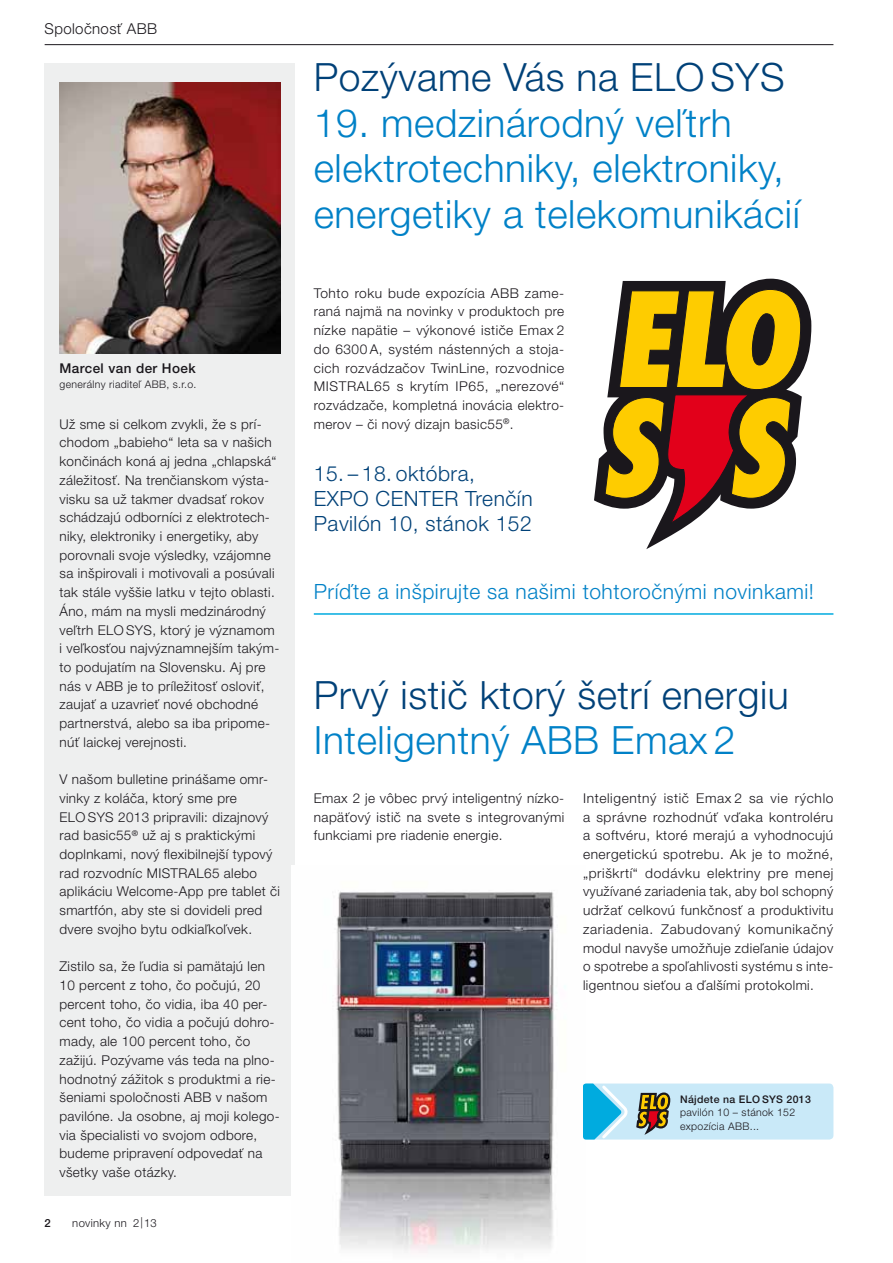
<style>
.page{position:relative;width:893px;height:1263px;background:#fff}
.page>*{position:absolute;margin:0;border:0;box-sizing:border-box;transform-origin:0 0}
.t1{font:300 39px/45.5px "Helvetica Neue LT Pro";letter-spacing:.015em;color:#0081c7}
.t2{font:300 39px "Helvetica Neue LT Pro";letter-spacing:.015em;color:#004178}
.t3{font:300 21px/24.8px "Helvetica Neue LT Pro";letter-spacing:.025em;color:#004178}
.t4{font:300 21px "Helvetica Neue LT Pro";letter-spacing:.025em;color:#0081c7}
.t5{font:300 15px "Helvetica Neue LT Pro";letter-spacing:.025em;color:#1a171c}
.t6{font:300 13.5px/18.8px "Helvetica Neue LT Pro";letter-spacing:.025em;color:#1a171c}
.t7{font:500 13.5px "Helvetica Neue LT Pro";letter-spacing:.03em;color:#1a171c}
.t8{font:300 11.25px "Helvetica Neue LT Pro";letter-spacing:.03em;color:#1a171c}
.t9{font:500 11.25px "Helvetica Neue LT Pro";color:#1a171c}
.t10{font:300 10.5px/13.5px "Helvetica Neue LT Pro";letter-spacing:.03em;color:#1a171c}
.t11{font:500 10.5px "Helvetica Neue LT Pro";letter-spacing:.03em;color:#1a171c}
</style>
<div class="page">
<hr style="left:45px;top:44px;width:788px;height:1px;background:#1a171c">
<div style="left:45px;top:63px;width:250px;height:1133px;background:#eeefef"></div>
<img style="left:60px;top:82px;width:220px;height:272px">
<svg style="left:594px;top:279px;width:217px;height:270px"></svg>
<svg style="left:605px;top:289px;width:196px;height:234px;background:#a9782a"></svg>
<img style="left:291px;top:866px;width:274px;height:387px">
<div style="left:583px;top:1083px;width:250px;height:56px;background:#c9e9f8;border-radius:4px"></div>
<svg style="left:636px;top:1092px;width:34px;height:42px"></svg>
<svg style="left:583px;top:1083px;width:47px;height:57px"></svg>
<hr style="left:314px;top:613px;width:519px;height:2px;background:#00abdf">
<p class="t5" style="left:45px;top:20px;width:114px">Spoločnosť ABB</p>
<p class="t7" style="left:60px;top:360px;width:138px">Marcel van der Hoek</p>
<p class="t10" style="left:60px;top:377px;width:138px">generálny riaditeľ ABB, s.r.o.</p>
<p class="t6" style="left:60px;top:414px;width:221px">Už sme si celkom zvykli, že s prí&shy;chodom „babieho“ leta sa v našich končinách koná aj jedna „chlapská“ záležitosť. Na trenčianskom výsta&shy;visku sa už takmer dvadsať rokov schádzajú odborníci z elektrotech&shy;niky, elektroniky i energetiky, aby porovnali svoje výsledky, vzájomne sa inšpirovali i motivovali a posúvali tak stále vyššie latku v tejto oblasti.<br>Áno, mám na mysli medzinárodný veľtrh ELO SYS, ktorý je významom i veľkosťou najvýznamnejším takým&shy;to podujatím na Slovensku. Aj pre nás v ABB je to príležitosť osloviť, zaujať a uzavrieť nové obchodné partnerstvá, alebo sa iba pripome&shy;núť laickej verejnosti.</p>
<p class="t6" style="left:60px;top:770px;width:222px">V našom bulletine prinášame omr&shy;vinky z koláča, ktorý sme pre<br>ELO SYS 2013 pripravili: dizajnový rad basic55<sup>®</sup> už aj s praktickými doplnkami, nový flexibilnejší typový rad rozvodníc MISTRAL65 alebo aplikáciu Welcome-App pre tablet či smartfón, aby ste si dovideli pred dvere svojho bytu odkiaľkoľvek.</p>
<p class="t6" style="left:60px;top:957px;width:222px">Zistilo sa, že ľudia si pamätajú len<br>10 percent z toho, čo počujú, 20 percent toho, čo vidia, iba 40 per&shy;cent toho, čo vidia a počujú dohro&shy;mady, ale 100 percent toho, čo zažijú. Pozývame vás teda na plno&shy;hodnotný zážitok s produktmi a rie&shy;šeniami spoločnosti ABB v našom pavilóne. Ja osobne, aj moji kolego&shy;via špecialisti vo svojom odbore, budeme pripravení odpovedať na všetky vaše otázky.</p>
<p class="t9" style="left:45px;top:1216px;width:8px">2</p>
<p class="t8" style="left:72px;top:1216px;width:86px">novinky nn 2|13</p>
<h1 class="t2" style="left:314px;top:53px;width:472px">Pozývame Vás na ELO SYS</h1>
<h1 class="t1" style="left:314px;top:99px;width:489px">19. medzinárodný veľtrh elektrotechniky, elektroniky, energetiky a telekomunikácií</h1>
<p class="t6" style="left:314px;top:283px;width:252px;text-align:justify">Tohto roku bude expozícia ABB zame&shy;raná najmä na novinky v produktoch pre nízke napätie – výkonové ističe Emax 2 do 6300 A, systém nástenných a stoja&shy;cich rozvádzačov TwinLine, rozvodnice MISTRAL65 s krytím IP65, „nerezové“ rozvádzače, kompletná inovácia elektro&shy;merov – či nový dizajn basic55<sup>®</sup>.</p>
<h2 class="t3" style="left:314px;top:461px;width:220px">15. – 18. októbra,<br>EXPO CENTER Trenčín<br>Pavilón 10, stánok 152</h2>
<h2 class="t4" style="left:314px;top:578px;width:502px">Príďte a inšpirujte sa našimi tohtoročnými novinkami!</h2>
<h1 class="t2" style="left:314px;top:671px;width:476px">Prvý istič ktorý šetrí energiu</h1>
<h1 class="t1" style="left:314px;top:717px;width:423px">Inteligentný ABB Emax 2</h1>
<p class="t6" style="left:314px;top:788px;width:252px;text-align:justify">Emax 2 je vôbec prvý inteligentný nízko&shy;napäťový istič na svete s integrovanými funkciami pre riadenie energie.</p>
<p class="t6" style="left:583px;top:788px;width:252px;text-align:justify">Inteligentný istič Emax 2 sa vie rýchlo a správne rozhodnúť vďaka kontroléru a softvéru, ktoré merajú a vyhodnocujú energetickú spotrebu. Ak je to možné, „priškrtí“ dodávku elektriny pre menej využívané zariadenia tak, aby bol schopný udržať celkovú funkčnosť a produktivitu zariadenia. Zabudovaný komunikačný modul navyše umožňuje zdieľanie údajov o spotrebe a spoľahlivosti systému s inte&shy;ligentnou sieťou a ďalšími protokolmi.</p>
<p class="t11" style="left:680px;top:1093px;width:132px">Nájdete na ELO SYS 2013</p>
<p class="t10" style="left:680px;top:1105px;width:117px">pavilón 10 – stánok 152 expozícia ABB...</p>
</div>
